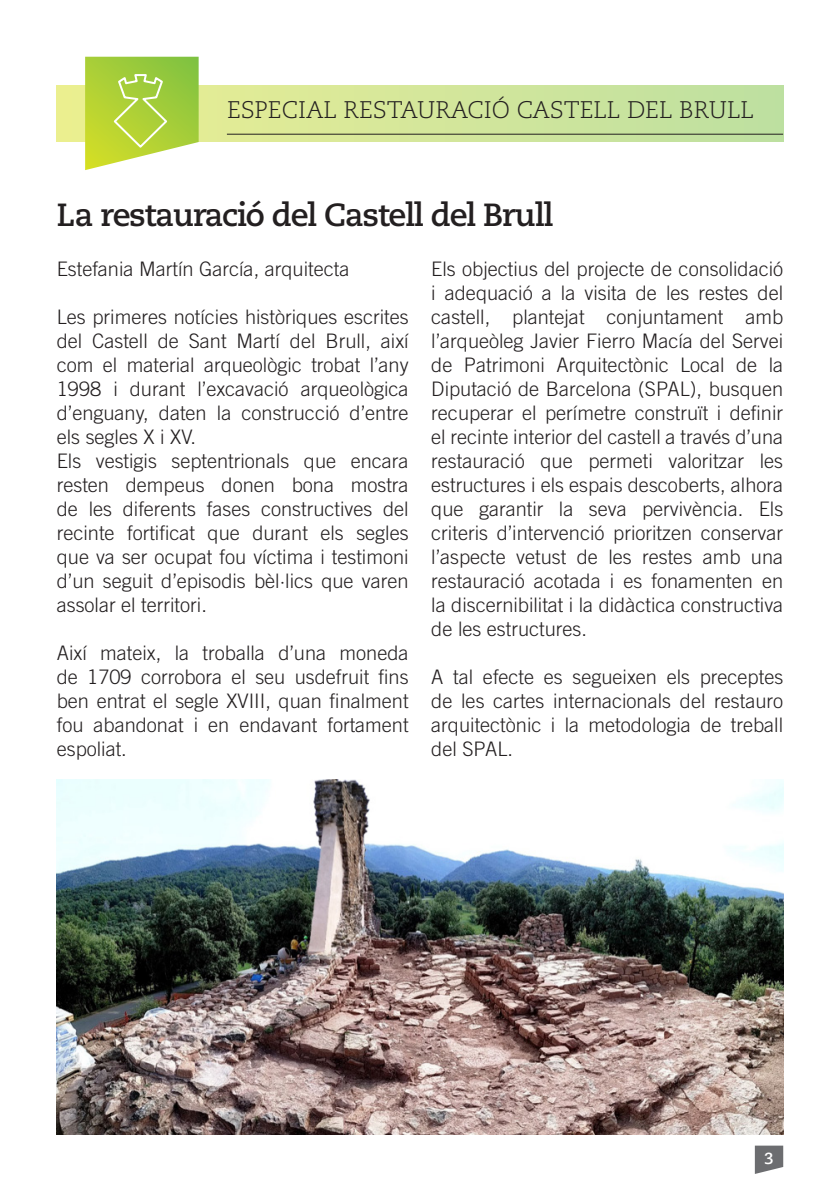
<style>
.page{position:relative;width:840px;height:1191px;background:#fff}
.page>*{position:absolute;margin:0;border:0;box-sizing:border-box;transform-origin:0 0}
.Trade_gothic_10_ligh{font:700 32px "Caecilia LT Std";letter-spacing:-.04em;color:#231f20}
.t1{font:300 24px "Caecilia LT Std";color:#231f20}
.Trade_gothic_10_ligh-2{font:300 20px/24px "Trade Gothic LT Std";color:#231f20;text-align:justify}
.t2{font:700 16px "Caecilia LT Std";color:#fff}
</style>
<div class="page">
<svg style="left:754px;top:1145px;width:28px;height:29px"></svg>
<svg style="left:57px;top:85px;width:725px;height:57px;background:#d0e499"></svg>
<hr style="left:227px;top:134px;width:555px;height:1px;background:#231f20">
<svg style="left:85px;top:57px;width:113px;height:113px;background:#b7d656"></svg>
<img style="left:57px;top:780px;width:725px;height:354px">
<p class="t1" style="left:227px;top:97px;width:528px">ESPECIAL RESTAURACIÓ CASTELL DEL BRULL</p>
<p class="Trade_gothic_10_ligh" style="left:57px;top:196px;width:498px">La restauració del Castell del Brull</p>
<p class="Trade_gothic_10_ligh-2" style="left:57px;top:257px;width:294px">Estefania Martín García, arquitecta</p>
<p class="Trade_gothic_10_ligh-2" style="left:57px;top:305px;width:353px">Les primeres notícies històriques escrites del Castell de Sant Martí del Brull, així com el material arqueològic trobat l’any 1998 i durant l’excavació arqueològica d’enguany, daten la construcció d’entre els segles X i XV.</p>
<p class="Trade_gothic_10_ligh-2" style="left:57px;top:449px;width:353px">Els vestigis septentrionals que encara resten dempeus donen bona mostra de les diferents fases constructives del recinte fortificat que durant els segles que va ser ocupat fou víctima i testimoni d’un seguit d’episodis bèl·lics que varen assolar el territori.</p>
<p class="Trade_gothic_10_ligh-2" style="left:57px;top:641px;width:353px">Així mateix, la troballa d’una moneda de 1709 corrobora el seu usdefruit fins ben entrat el segle XVIII, quan finalment fou abandonat i en endavant fortament espoliat.</p>
<p class="Trade_gothic_10_ligh-2" style="left:431px;top:257px;width:353px">Els objectius del projecte de consolidació i adequació a la visita de les restes del castell, plantejat conjuntament amb l’arqueòleg Javier Fierro Macía del Servei de Patrimoni Arquitectònic Local de la Diputació de Barcelona (SPAL), busquen recuperar el perímetre construït i definir el recinte interior del castell a través d’una restauració que permeti valoritzar les estructures i els espais descoberts, alhora que garantir la seva pervivència. Els criteris d’intervenció prioritzen conservar l’aspecte vetust de les restes amb una restauració acotada i es fonamenten en la discernibilitat i la didàctica constructiva de les estructures.</p>
<p class="Trade_gothic_10_ligh-2" style="left:431px;top:665px;width:353px">A tal efecte es segueixen els preceptes de les cartes internacionals del restauro arquitectònic i la metodologia de treball del SPAL.</p>
<p class="t2" style="left:763px;top:1148px;width:11px">3</p>
</div>
